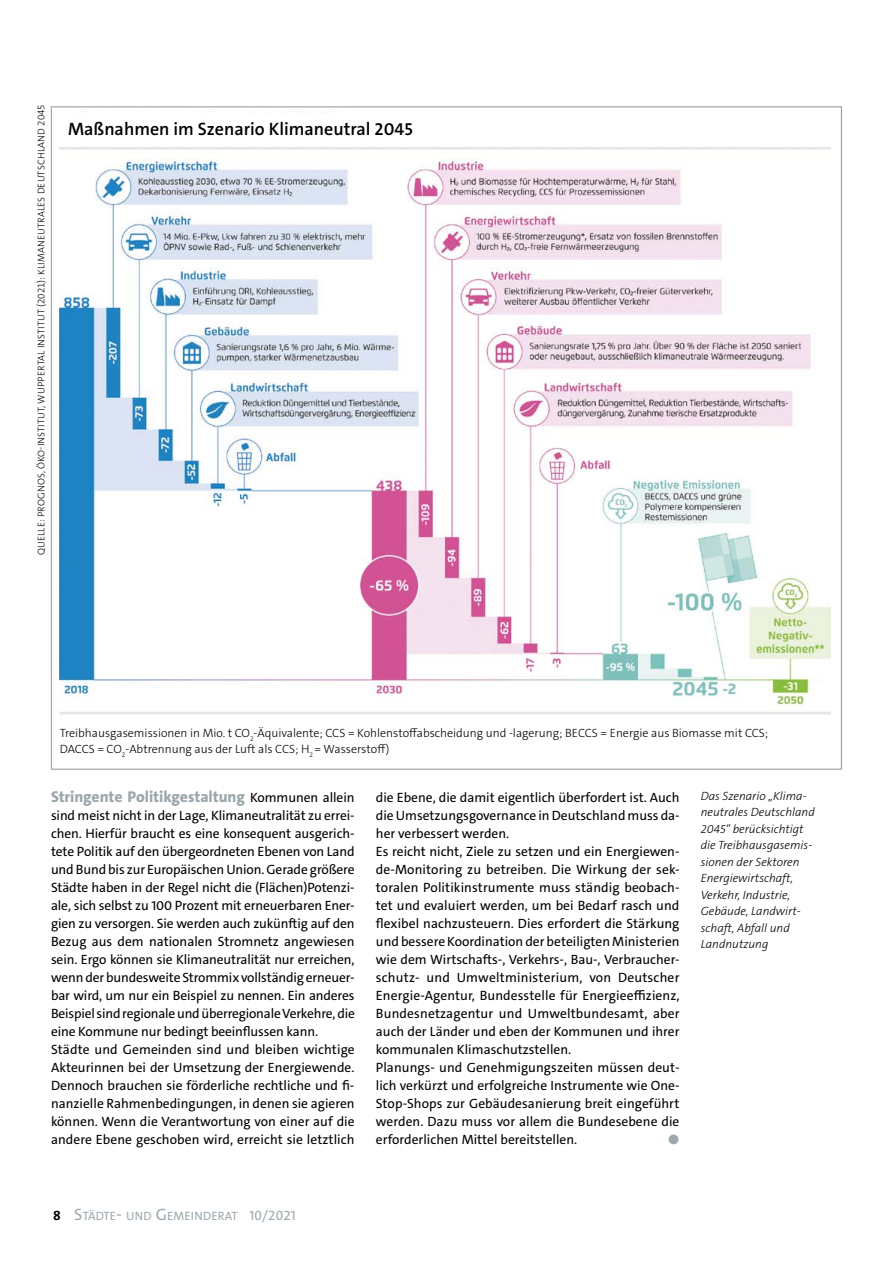
<style>
.page{position:relative;width:893px;height:1263px;background:#fff}
.page>*{position:absolute;margin:0;border:0;box-sizing:border-box;transform-origin:0 0}
.t1{font:600 18px "The Sans C5";color:#000}
.t2{font:800 15.75px "The Sans C5";letter-spacing:-.005em;color:#9ca8ae}
.t3{font:13.5px/18px "The Sans C5";color:#000}
.t4{font:13.5px "The Sans C5";color:#9ca8ae}
.t5{font:12.15px "The Sans C5";letter-spacing:.015em;color:#9ca8ae}
.t6{font:italic 300 12px/16.5px "The Sans C5";color:#000}
.t7{font:300 12px/16.5px "The Sans C5";color:#000}
.t8{font:300 9.75px "The Sans C5";letter-spacing:.02em;color:#000}
.s1{font-weight:400;font-size:13.5px;color:#000}
.s2{font-weight:700;font-size:13.5px;color:#000}
.s3{font-size:16.5px}
.s4{font-size:17.25px}
.s5{font-size:13.5px}
</style>
<div class="page">
<img style="left:59px;top:112px;width:771px;height:603px">
<div style="left:64px;top:113px;width:773px;height:33px;background:#fff"></div>
<p class="t8" style="left:35px;top:555px;width:453px;rotate:-90deg">QUELLE: PROGNOS, ÖKO-INSTITUT, WUPPERTAL INSTITUT (2021): KLIMANEUTRALES DEUTSCHLAND 2045</p>
<h1 class="t1" style="left:68px;top:117px;width:346px">Maßnahmen im Szenario Klimaneutral 2045</h1>
<p class="t7" style="left:60px;top:725px;width:710px">Treibhausgasemissionen in Mio. t CO<sub>2</sub>-Äquivalente; CCS = Kohlenstoffabscheidung und -lagerung; BECCS = Energie aus Biomasse mit CCS;<br>DACCS = CO<sub>2</sub>-Abtrennung aus der Luft als CCS; H<sub>2</sub> = Wasserstoff)</p>
<p class="t6" style="left:701px;top:788px;width:115px">Das Szenario „Klima&shy;neutrales Deutschland<br>2045“ berücksichtigt die Treibhausgasemis&shy;sionen der Sektoren<br>Energiewirtschaft,<br>Verkehr, Industrie,<br>Gebäude, Landwirt&shy;schaft, Abfall und<br>Landnutzung</p>
<p class="t2" style="left:51px;top:786px;width:305px">Stringente Politikgestaltung <span class="s1">Kommunen allein</span></p>
<p class="t3" style="left:51px;top:806px;width:305px">sind meist nicht in der Lage, Klimaneutralität zu errei&shy;chen. Hierfür braucht es eine konsequent ausgerich&shy;tete Politik auf den übergeordneten Ebenen von Land und Bund bis zur Europäischen Union. Gerade größere Städte haben in der Regel nicht die (Flächen)Potenzi&shy;ale, sich selbst zu 100 Prozent mit erneuerbaren Ener&shy;gien zu versorgen. Sie werden auch zukünftig auf den Bezug aus dem nationalen Stromnetz angewiesen sein. Ergo können sie Klimaneutralität nur erreichen, wenn der bundesweite Strommix vollständig erneuer&shy;bar wird, um nur ein Beispiel zu nennen. Ein anderes Beispiel sind regionale und überregionale Verkehre, die eine Kommune nur bedingt beeinflussen kann.<br>Städte und Gemeinden sind und bleiben wichtige Akteurinnen bei der Umsetzung der Energiewende.<br>Dennoch brauchen sie förderliche rechtliche und fi&shy;nanzielle Rahmenbedingungen, in denen sie agieren können. Wenn die Verantwortung von einer auf die andere Ebene geschoben wird, erreicht sie letztlich</p>
<p class="t3" style="left:376px;top:788px;width:305px">die Ebene, die damit eigentlich überfordert ist. Auch die Umsetzungsgovernance in Deutschland muss da&shy;her verbessert werden.<br>Es reicht nicht, Ziele zu setzen und ein Energiewen&shy;de-Monitoring zu betreiben. Die Wirkung der sek&shy;toralen Politikinstrumente muss ständig beobach&shy;tet und evaluiert werden, um bei Bedarf rasch und flexibel nachzusteuern. Dies erfordert die Stärkung und bessere Koordination der beteiligten Ministerien wie dem Wirtschafts-, Verkehrs-, Bau-, Verbraucher&shy;schutz- und Umweltministerium, von Deutscher Energie-Agentur, Bundesstelle für Energieeffizienz, Bundesnetzagentur und Umweltbundesamt, aber auch der Länder und eben der Kommunen und ihrer kommunalen Klimaschutzstellen.<br>Planungs- und Genehmigungszeiten müssen deut&shy;lich verkürzt und erfolgreiche Instrumente wie One-Stop-Shops zur Gebäudesanierung breit eingeführt werden. Dazu muss vor allem die Bundesebene die erforderlichen Mittel bereitstellen.</p>
<p class="t4" style="left:668px;top:1130px;width:13px">◼</p>
<p class="t5" style="left:53px;top:1208px;width:244px"><span class="s2">8</span> <span class="s3">S</span>TÄDTE<span class="s4">-</span> UND <span class="s3">G</span>EMEINDERAT <span class="s5">10/2021</span></p>
</div>
